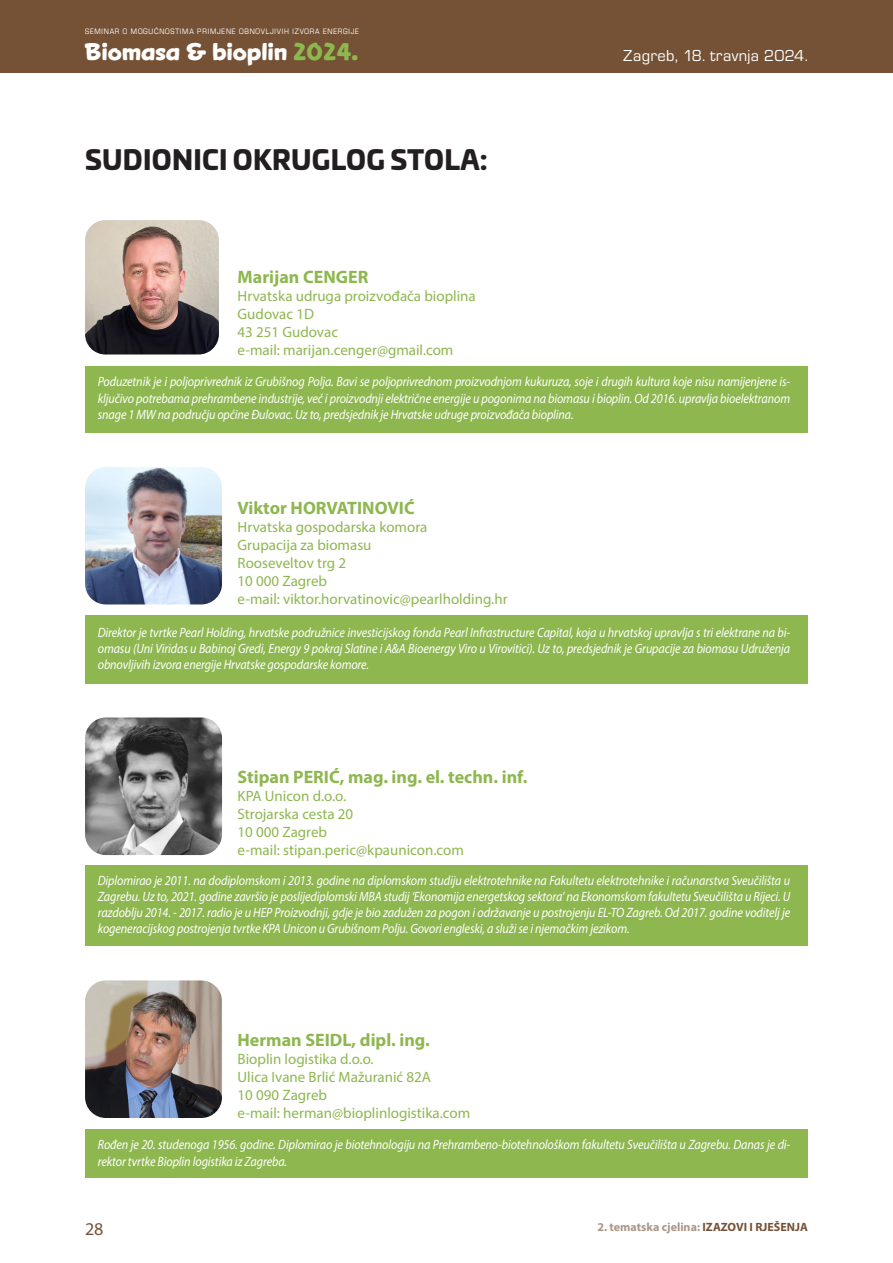
<style>
.page{position:relative;width:893px;height:1263px;background:#fff}
.page>*{position:absolute;margin:0;border:0;box-sizing:border-box;transform-origin:0 0}
.NASLOV{font:900 26.55px "Univia Pro";letter-spacing:.01em;color:#231f20}
.t1{font:700 23.85px "Snicker";letter-spacing:-.005em;color:#fff}
.AUTOR{font:700 18px "Myriad Pro";color:#8eb74f}
.t2{font:18px "Myriad Pro";color:#755235}
.t3{font:16.5px "Eurostile TOT";letter-spacing:.02em;color:#fff}
.AUTOR-2{font:15px "Myriad Pro";color:#8eb74f}
.Biografija{font:italic 13.5px/16.2px "Myriad Pro";letter-spacing:-.01em;color:#fff;text-align:justify;scale:.9 1}
.t4{font:700 12px "Myriad Pro";color:#ac9786}
.t5{font:8.1px "Eurostile TOT";letter-spacing:.11em;color:#fff;scale:.9 1}
.s1{color:#8eb74f}
.s2{color:#755235}
</style>
<div class="page">
<div style="left:0;top:0;width:893px;height:72px;background:#755235"></div>
<div style="left:85px;top:366px;width:723px;height:67px;background:#8eb74f"></div>
<img style="left:85px;top:220px;width:134px;height:134px">
<div style="left:85px;top:615px;width:723px;height:68px;background:#8eb74f"></div>
<img style="left:85px;top:467px;width:137px;height:137px">
<div style="left:85px;top:865px;width:723px;height:81px;background:#8eb74f"></div>
<img style="left:85px;top:717px;width:137px;height:138px">
<div style="left:85px;top:1129px;width:723px;height:49px;background:#8eb74f"></div>
<img style="left:85px;top:980px;width:137px;height:138px">
<p class="t5" style="left:85px;top:27px;width:306px">SEMINAR O MOGUĆNOSTIMA PRIMJENE OBNOVLJIVIH IZVORA ENERGIJE</p>
<h2 class="t1" style="left:85px;top:36px;width:275px">Biomasa &amp; bioplin <span class="s1">2024.</span></h2>
<p class="t3" style="left:623px;top:47px;width:186px">Zagreb, 18. travnja 2024.</p>
<p class="NASLOV" style="left:85px;top:138px;width:404px">SUDIONICI OKRUGLOG STOLA:</p>
<p class="AUTOR" style="left:238px;top:265px;width:132px">Marijan CENGER</p>
<p class="AUTOR-2" style="left:238px;top:286px;width:240px">Hrvatska udruga proizvođača bioplina</p>
<p class="AUTOR-2" style="left:238px;top:304px;width:78px">Gudovac 1D</p>
<p class="AUTOR-2" style="left:238px;top:322px;width:102px">43 251 Gudovac</p>
<p class="AUTOR-2" style="left:238px;top:340px;width:217px">e-mail: marijan.cenger@gmail.com</p>
<p class="Biografija" style="left:98px;top:374px;width:771px">Poduzetnik je i poljoprivrednik iz Grubišnog Polja. Bavi se poljoprivrednom proizvodnjom kukuruza, soje i drugih kultura koje nisu namijenjene is&shy;ključivo potrebama prehrambene industrije, već i proizvodnji električne energije u pogonima na biomasu i bioplin. Od 2016. upravlja bioelektranom snage 1 MW na području općine Đulovac. Uz to, predsjednik je Hrvatske udruge proizvođača bioplina.</p>
<p class="AUTOR" style="left:238px;top:497px;width:179px">Viktor HORVATINOVIĆ</p>
<p class="AUTOR-2" style="left:238px;top:518px;width:191px">Hrvatska gospodarska komora</p>
<p class="AUTOR-2" style="left:238px;top:536px;width:135px">Grupacija za biomasu</p>
<p class="AUTOR-2" style="left:238px;top:554px;width:110px">Rooseveltov trg 2</p>
<p class="AUTOR-2" style="left:238px;top:572px;width:91px">10 000 Zagreb</p>
<p class="AUTOR-2" style="left:238px;top:590px;width:271px">e-mail: viktor.horvatinovic@pearlholding.hr</p>
<p class="Biografija" style="left:98px;top:624px;width:771px">Direktor je tvrtke Pearl Holding, hrvatske podružnice investicijskog fonda Pearl Infrastructure Capital, koja u hrvatskoj upravlja s tri elektrane na bi&shy;omasu (Uni Viridas u Babinoj Gredi, Energy 9 pokraj Slatine i A&amp;A Bioenergy Viro u Virovitici). Uz to, predsjednik je Grupacije za biomasu Udruženja obnovljivih izvora energije Hrvatske gospodarske komore.</p>
<p class="AUTOR" style="left:238px;top:765px;width:291px">Stipan PERIĆ, mag. ing. el. techn. inf.</p>
<p class="AUTOR-2" style="left:238px;top:787px;width:110px">KPA Unicon d.o.o.</p>
<p class="AUTOR-2" style="left:238px;top:805px;width:117px">Strojarska cesta 20</p>
<p class="AUTOR-2" style="left:238px;top:823px;width:91px">10 000 Zagreb</p>
<p class="AUTOR-2" style="left:238px;top:841px;width:228px">e-mail: stipan.peric@kpaunicon.com</p>
<p class="Biografija" style="left:98px;top:872px;width:771px">Diplomirao je 2011. na dodiplomskom i 2013. godine na diplomskom studiju elektrotehnike na Fakultetu elektrotehnike i računarstva Sveučilišta u Zagrebu. Uz to, 2021. godine završio je poslijediplomski MBA studij ‘Ekonomija energetskog sektora’ na Ekonomskom fakultetu Sveučilišta u Rijeci. U razdoblju 2014. - 2017. radio je u HEP Proizvodnji, gdje je bio zadužen za pogon i održavanje u postrojenju EL-TO Zagreb. Od 2017. godine voditelj je kogeneracijskog postrojenja tvrtke KPA Unicon u Grubišnom Polju. Govori engleski, a služi se i njemačkim jezikom.</p>
<p class="AUTOR" style="left:238px;top:1028px;width:194px">Herman SEIDL, dipl. ing.</p>
<p class="AUTOR-2" style="left:238px;top:1050px;width:138px">Bioplin logistika d.o.o.</p>
<p class="AUTOR-2" style="left:238px;top:1068px;width:195px">Ulica Ivane Brlić Mažuranić 82A</p>
<p class="AUTOR-2" style="left:238px;top:1086px;width:91px">10 090 Zagreb</p>
<p class="AUTOR-2" style="left:238px;top:1104px;width:234px">e-mail: herman@bioplinlogistika.com</p>
<p class="Biografija" style="left:98px;top:1136px;width:771px">Rođen je 20. studenoga 1956. godine. Diplomirao je biotehnologiju na Prehrambeno-biotehnološkom fakultetu Sveučilišta u Zagrebu. Danas je di&shy;rektor tvrtke Bioplin logistika iz Zagreba.</p>
<h3 class="t2" style="left:85px;top:1218px;width:20px">28</h3>
<p class="t4" style="left:597px;top:1219px;width:212px">2. tematska cjelina: <span class="s2">IZAZOVI I RJEŠENJA</span></p>
</div>
